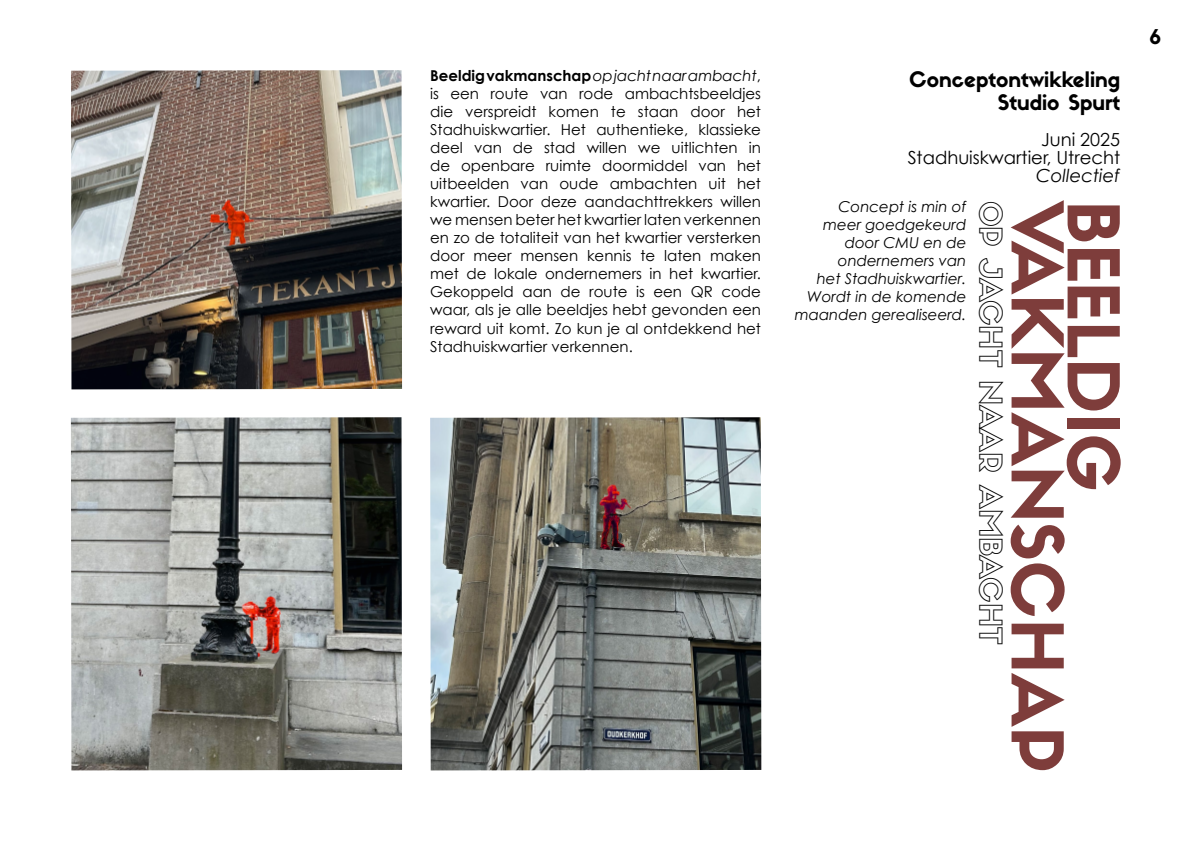
<style>
.page{position:relative;width:1191px;height:842px;background:#fff}
.page>*{position:absolute;margin:0;border:0;box-sizing:border-box;transform-origin:0 0}
.t1{font:70px "Sifonn Basic";color:#7e3d3b}
.t2{font:30px "Sifonn Basic Outline";color:#000}
.t3{font:21px/23px "Sifonn Basic";color:#000;text-align:right}
.t4{font:20px "Sifonn Basic";color:#000}
.t5{font:18px/18px "Century Gothic";color:#000;text-align:right}
.t6{font:italic 18px "Century Gothic";color:#000}
.t7{font:15px/18px "Century Gothic";color:#000;text-align:justify}
.t8{font:italic 15px/18px "Century Gothic";color:#000;text-align:right}
.s1{font-weight:700}
.s2{font-style:italic}
</style>
<div class="page">
<img style="left:71px;top:417px;width:331px;height:353px">
<img style="left:430px;top:417px;width:331px;height:353px">
<img style="left:71px;top:70px;width:331px;height:319px">
<p class="t7" style="left:430px;top:67px;width:332px"><span class="s1">Beeldig vakmanschap</span><span class="s2">op jacht naar ambacht</span>, is een route van rode ambachtsbeeldjes die verspreidt komen te staan door het Stadhuiskwartier. Het authentieke, klassieke deel van de stad willen we uitlichten in de openbare ruimte doormiddel van het uitbeelden van oude ambachten uit het kwartier. Door deze aandachttrekkers willen we mensen beter het kwartier laten verkennen en zo de totaliteit van het kwartier versterken door meer mensen kennis te laten maken met de lokale ondernemers in het kwartier.<br>Gekoppeld aan de route is een QR code waar, als je alle beeldjes hebt gevonden een reward uit komt. Zo kun je al ontdekkend het Stadhuiskwartier verkennen.</p>
<h3 class="t3" style="left:909px;top:67px;width:213px">Conceptontwikkeling<br>Studio Spurt</h3>
<p class="t5" style="left:907px;top:130px;width:214px">Juni 2025<br>Stadhuiskwartier, Utrecht</p>
<p class="t6" style="left:1036px;top:164px;width:86px">Collectief</p>
<p class="t8" style="left:794px;top:197px;width:173px">Concept is min of<br>meer goedgekeurd door CMU en de ondernemers van<br>het Stadhuiskwartier.<br>Wordt in de komende maanden gerealiseerd.</p>
<h2 class="t2" style="left:1011px;top:201px;width:445px;rotate:90deg">OP JACHT NAAR AMBACHT</h2>
<h1 class="t1" style="left:1083px;top:201px;width:573px;rotate:90deg">VAKMANSCHAP</h1>
<h1 class="t1" style="left:1139px;top:201px;width:293px;rotate:90deg">BEELDIG</h1>
<h3 class="t4" style="left:1149px;top:23px;width:13px">6</h3>
</div>
